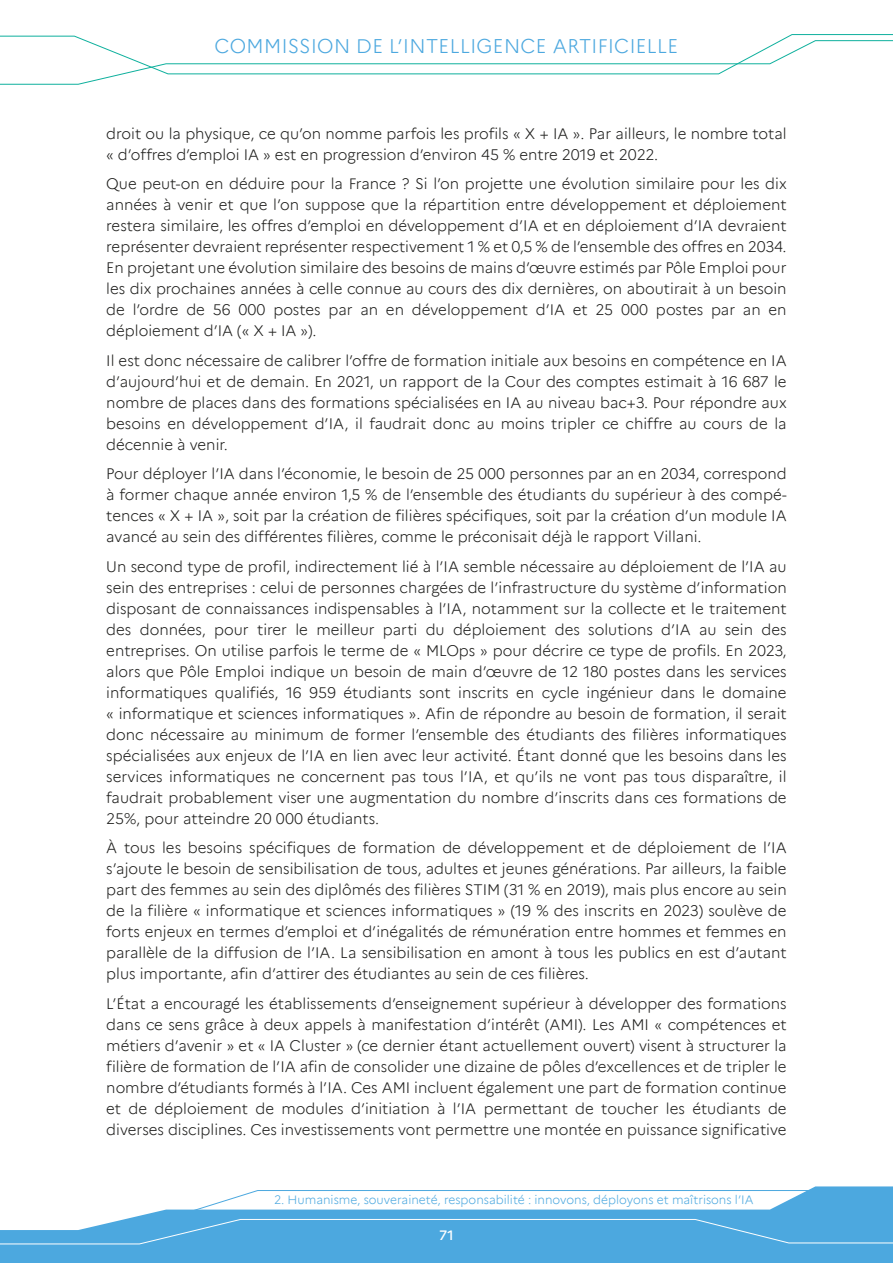
<style>
.page{position:relative;width:893px;height:1263px;background:#fff}
.page>*{position:absolute;margin:0;border:0;box-sizing:border-box;transform-origin:0 0}
.t1{font:300 19.5px "Marianne";letter-spacing:.02em;color:#4ca8df}
.CDT{font:300 15px/21px "Marianne";color:#1d1d1b;text-align:justify}
.t2{font:500 13.5px "Marianne";color:#fff}
.t3{font:300 12px "Marianne";color:#4ca8df}
</style>
<div class="page">
<svg style="left:0;top:1186px;width:893px;height:77px;fill:#4ca8df"></svg>
<svg style="left:0;top:34px;width:893px;height:51px"></svg>
<svg style="left:0;top:1190px;width:893px;height:54px"></svg>
<h1 class="t1" style="left:215px;top:31px;width:465px">COMMISSION DE L’INTELLIGENCE ARTIFICIELLE</h1>
<p class="CDT" style="left:106px;top:122px;width:682px">droit ou la physique, ce qu’on nomme parfois les profils « X + IA ». Par ailleurs, le nombre total « d’offres d’emploi IA » est en progression d’environ 45 % entre 2019 et 2022.</p>
<p class="CDT" style="left:106px;top:172px;width:682px;text-align:left">Que peut-on en déduire pour la France ? Si l’on projette une évolution similaire pour les dix années à venir et que l’on suppose que la répartition entre développement et déploiement restera similaire, les offres d’emploi en développement d’IA et en déploiement d’IA devraient représenter devraient représenter respectivement 1 % et 0,5 % de l’ensemble des offres en 2034.<br>En projetant une évolution similaire des besoins de mains d’œuvre estimés par Pôle Emploi pour les dix prochaines années à celle connue au cours des dix dernières, on aboutirait à un besoin de l’ordre de 56 000 postes par an en développement d’IA et 25 000 postes par an en déploiement d’IA (« X + IA »).</p>
<p class="CDT" style="left:106px;top:349px;width:682px">Il est donc nécessaire de calibrer l’offre de formation initiale aux besoins en compétence en IA d’aujourd’hui et de demain. En 2021, un rapport de la Cour des comptes estimait à 16 687 le nombre de places dans des formations spécialisées en IA au niveau bac+3. Pour répondre aux besoins en développement d’IA, il faudrait donc au moins tripler ce chiffre au cours de la décennie à venir.</p>
<p class="CDT" style="left:106px;top:462px;width:682px">Pour déployer l’IA dans l’économie, le besoin de 25 000 personnes par an en 2034, correspond à former chaque année environ 1,5 % de l’ensemble des étudiants du supérieur à des compé&shy;tences « X + IA », soit par la création de filières spécifiques, soit par la création d’un module IA avancé au sein des différentes filières, comme le préconisait déjà le rapport Villani.</p>
<p class="CDT" style="left:106px;top:555px;width:682px">Un second type de profil, indirectement lié à l’IA semble nécessaire au déploiement de l’IA au sein des entreprises : celui de personnes chargées de l’infrastructure du système d’information disposant de connaissances indispensables à l’IA, notamment sur la collecte et le traitement des données, pour tirer le meilleur parti du déploiement des solutions d’IA au sein des entreprises. On utilise parfois le terme de « MLOps » pour décrire ce type de profils. En 2023, alors que Pôle Emploi indique un besoin de main d’œuvre de 12 180 postes dans les services informatiques qualifiés, 16 959 étudiants sont inscrits en cycle ingénieur dans le domaine « informatique et sciences informatiques ». Afin de répondre au besoin de formation, il serait donc nécessaire au minimum de former l’ensemble des étudiants des filières informatiques spécialisées aux enjeux de l’IA en lien avec leur activité. Étant donné que les besoins dans les services informatiques ne concernent pas tous l’IA, et qu’ils ne vont pas tous disparaître, il faudrait probablement viser une augmentation du nombre d’inscrits dans ces formations de 25%, pour atteindre 20 000 étudiants.</p>
<p class="CDT" style="left:106px;top:836px;width:682px">À tous les besoins spécifiques de formation de développement et de déploiement de l’IA s’ajoute le besoin de sensibilisation de tous, adultes et jeunes générations. Par ailleurs, la faible part des femmes au sein des diplômés des filières STIM (31 % en 2019), mais plus encore au sein de la filière « informatique et sciences informatiques » (19 % des inscrits en 2023) soulève de forts enjeux en termes d’emploi et d’inégalités de rémunération entre hommes et femmes en parallèle de la diffusion de l’IA. La sensibilisation en amont à tous les publics en est d’autant plus importante, afin d’attirer des étudiantes au sein de ces filières.</p>
<p class="CDT" style="left:106px;top:992px;width:682px">L’État a encouragé les établissements d’enseignement supérieur à développer des formations dans ce sens grâce à deux appels à manifestation d’intérêt (AMI). Les AMI « compétences et métiers d’avenir » et « IA Cluster » (ce dernier étant actuellement ouvert) visent à structurer la filière de formation de l’IA afin de consolider une dizaine de pôles d’excellences et de tripler le nombre d’étudiants formés à l’IA. Ces AMI incluent également une part de formation continue et de déploiement de modules d’initiation à l’IA permettant de toucher les étudiants de diverses disciplines. Ces investissements vont permettre une montée en puissance significative</p>
<p class="t3" style="left:274px;top:1190px;width:481px">2. Humanisme, souveraineté, responsabilité : innovons, déployons et maîtrisons l’IA</p>
<p class="t2" style="left:439px;top:1225px;width:16px">71</p>
</div>
